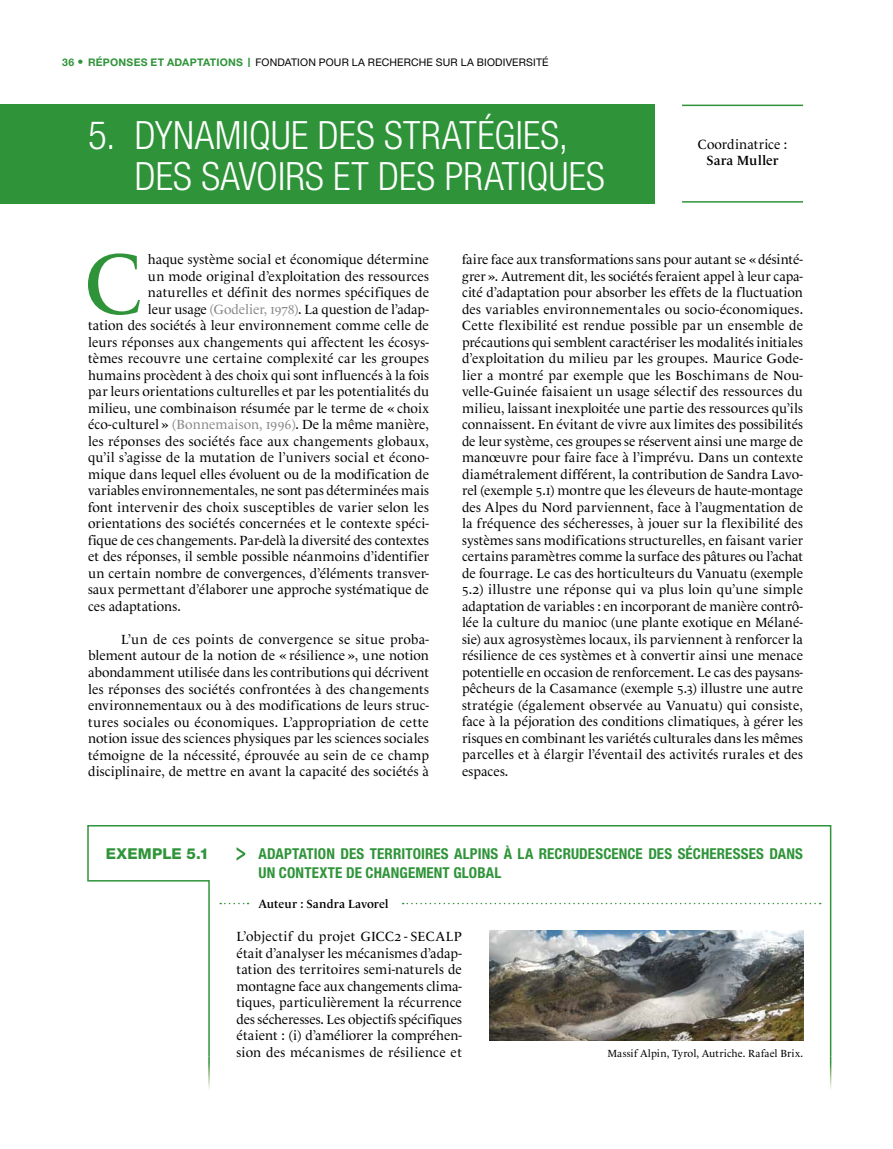
<style>
.page{position:relative;width:893px;height:1149px;background:#fff}
.page>*{position:absolute;margin:0;border:0;box-sizing:border-box;transform-origin:0 0}
.t1{font:86.85px "Le Monde Livre Normal Os F";color:#2f9439}
.t2{font:300 condensed 39px "Helvetica Neue LT Pro";color:#fff}
.t3{font:700 condensed 15px "Helvetica Neue LT Pro";color:#2f9439}
.t4{font:800 15px "Helvetica Neue LT Pro";letter-spacing:.015em;color:#2f9439}
.t5{font:13.5px/16.5px "Le Monde Livre Normal Os F";letter-spacing:.005em;color:#000;text-align:justify}
.t6{font:13.5px "Le Monde Livre Demi Os F";letter-spacing:.005em;color:#000}
.t7{font:12px "Le Monde Livre Demi Os F";letter-spacing:.005em;color:#000}
.t8{font:10.5px "Helvetica Neue LT Pro";letter-spacing:.015em;color:#000}
.t9{font:10.5px "Le Monde Livre Normal Os F";letter-spacing:.01em;color:#000}
.s1{font-weight:700;color:#2f9439}
.s2{font-weight:700;font-size:12px;color:#2f9439}
.s3{font-weight:900;font-size:9.15px;color:#2f9439}
.s4{color:#87888a}
</style>
<div class="page">
<svg style="left:87px;top:825px;width:745px;height:232px"></svg>
<hr style="left:830px;top:1056px;width:1px;height:33px;background:#fff">
<img style="left:490px;top:930px;width:313px;height:109px">
<div style="left:0;top:104px;width:655px;height:100px;background:#2f9439"></div>
<hr style="left:682px;top:105px;width:121px;height:1px;background:#2f9439">
<hr style="left:682px;top:201px;width:121px;height:1px;background:#2f9439">
<svg style="left:237px;top:846px;width:8px;height:14px"></svg>
<p class="t8" style="left:62px;top:56px;width:488px"><span class="s1">36</span> <span class="s2">•</span> <span class="s1">RÉPONSES ET ADAPTATIONS</span> <span class="s3">|</span> FONDATION POUR LA RECHERCHE SUR LA BIODIVERSITÉ</p>
<h2 class="t2" style="left:88px;top:112px;width:88px">5. DYNAMIQUE</h2>
<h2 class="t2" style="left:318px;top:112px;width:85px">DES STRATÉGIES</h2>
<h2 class="t2" style="left:559px;top:112px;width:11px">,</h2>
<h2 class="t2" style="left:135px;top:154px;width:85px">DES SAVOIRS</h2>
<h2 class="t2" style="left:333px;top:154px;width:130px">ETDES PRATIQUES</h2>
<p class="t5" style="left:698px;top:136px;width:91px">Coordinatrice :</p>
<p class="t6" style="left:707px;top:152px;width:73px">Sara Muller</p>
<h1 class="t1" style="left:85px;top:233px;width:61px">C</h1>
<p class="t5" style="left:148px;top:251px;width:283px">haque système social et économique détermine</p>
<p class="t5" style="left:148px;top:268px;width:283px">un mode original d’exploitation des ressources</p>
<p class="t5" style="left:148px;top:284px;width:283px">naturelles et définit des normes spécifiques de</p>
<p class="t5" style="left:148px;top:301px;width:283px">leur usage <span class="s4">(Godelier, 1978)</span>. La question de l’adap-</p>
<p class="t5" style="left:88px;top:317px;width:342px">tation des sociétés à leur environnement comme celle de</p>
<p class="t5" style="left:88px;top:334px;width:342px">leurs réponses aux changements qui affectent les écosys-</p>
<p class="t5" style="left:88px;top:350px;width:342px">tèmes recouvre une certaine complexité car les groupes</p>
<p class="t5" style="left:88px;top:367px;width:343px">humains procèdent à des choix qui sont influencés à la fois</p>
<p class="t5" style="left:88px;top:383px;width:343px">par leurs orientations culturelles et par les potentialités du</p>
<p class="t5" style="left:88px;top:400px;width:343px">milieu, une combinaison résumée par le terme de « choix</p>
<p class="t5" style="left:88px;top:416px;width:342px">éco-culturel » <span class="s4">(Bonnemaison, 1996)</span>. De la même manière,</p>
<p class="t5" style="left:88px;top:433px;width:342px">les réponses des sociétés face aux changements globaux,</p>
<p class="t5" style="left:88px;top:449px;width:342px">qu’il s’agisse de la mutation de l’univers social et écono-</p>
<p class="t5" style="left:88px;top:466px;width:343px">mique dans lequel elles évoluent ou de la modification de</p>
<p class="t5" style="left:88px;top:482px;width:342px">variables environnementales, ne sont pas déterminées mais</p>
<p class="t5" style="left:88px;top:499px;width:342px">font intervenir des choix susceptibles de varier selon les</p>
<p class="t5" style="left:88px;top:515px;width:342px">orientations des sociétés concernées et le contexte spéci-</p>
<p class="t5" style="left:88px;top:532px;width:342px">fique de ces changements. Par-delà la diversité des contextes</p>
<p class="t5" style="left:88px;top:548px;width:342px">et des réponses, il semble possible néanmoins d’identifier</p>
<p class="t5" style="left:88px;top:565px;width:342px">un certain nombre de convergences, d’éléments transver-</p>
<p class="t5" style="left:88px;top:581px;width:342px">saux permettant d’élaborer une approche systématique de</p>
<p class="t5" style="left:88px;top:598px;width:94px">ces adaptations.</p>
<p class="t5" style="left:88px;top:631px;width:343px;text-indent:33px">L’un de ces points de convergence se situe proba&shy;blement autour de la notion de « résilience », une notion abondamment utilisée dans les contributions qui décrivent les réponses des sociétés confrontées à des changements environnementaux ou à des modifications de leurs struc&shy;tures sociales ou économiques. L’appropriation de cette notion issue des sciences physiques par les sciences sociales témoigne de la nécessité, éprouvée au sein de ce champ disciplinaire, de mettre en avant la capacité des sociétés à</p>
<p class="t5" style="left:462px;top:251px;width:343px">faire face aux transformations sans pour autant se «désinté&shy;grer ». Autrement dit, les sociétés feraient appel à leur capa&shy;cité d’adaptation pour absorber les effets de la fluctuation des variables environnementales ou socio-économiques.<br>Cette flexibilité est rendue possible par un ensemble de précautions qui semblent caractériser les modalités initiales d’exploitation du milieu par les groupes. Maurice Gode&shy;lier a montré par exemple que les Boschimans de Nou&shy;velle-Guinée faisaient un usage sélectif des ressources du milieu, laissant inexploitée une partie des ressources qu’ils connaissent. En évitant de vivre aux limites des possibilités de leur système, ces groupes se réservent ainsi une marge de manœuvre pour faire face à l’imprévu. Dans un contexte diamétralement différent, la contribution de Sandra Lavo&shy;rel (exemple 5.1) montre que les éleveurs de haute-montage des Alpes du Nord parviennent, face à l’augmentation de la fréquence des sécheresses, à jouer sur la flexibilité des systèmes sans modifications structurelles, en faisant varier certains paramètres comme la surface des pâtures ou l’achat de fourrage. Le cas des horticulteurs du Vanuatu (exemple 5.2) illustre une réponse qui va plus loin qu’une simple adaptation de variables : en incorporant de manière contrô&shy;lée la culture du manioc (une plante exotique en Mélané&shy;sie) aux agrosystèmes locaux, ils parviennent à renforcer la résilience de ces systèmes et à convertir ainsi une menace potentielle en occasion de renforcement. Le cas des paysans&shy;pêcheurs de la Casamance (exemple 5.3) illustre une autre stratégie (également observée au Vanuatu) qui consiste, face à la péjoration des conditions climatiques, à gérer les risques en combinant les variétés culturales dans les mêmes parcelles et à élargir l’éventail des activités rurales et des espaces.</p>
<p class="t4" style="left:106px;top:844px;width:105px">EXEMPLE 5.1</p>
<p class="t3" style="left:259px;top:844px;width:17px">ADAPTATION</p>
<p class="t3" style="left:340px;top:844px;width:9px">DES</p>
<p class="t3" style="left:370px;top:844px;width:9px">TERRITOIRES</p>
<p class="t3" style="left:454px;top:844px;width:9px">ALPINS</p>
<p class="t3" style="left:504px;top:844px;width:45px">À LA RECRUDESCENCE</p>
<p class="t3" style="left:648px;top:844px;width:9px">DES</p>
<p class="t3" style="left:678px;top:844px;width:9px">SÉCHERESSES</p>
<p class="t3" style="left:769px;top:844px;width:10px">DANS</p>
<p class="t3" style="left:259px;top:863px;width:30px">UN CONTEXTE</p>
<p class="t3" style="left:346px;top:863px;width:29px">DE CHANGEMENT</p>
<p class="t3" style="left:453px;top:863px;width:9px">GLOBAL</p>
<p class="t7" style="left:259px;top:896px;width:132px">Auteur : Sandra Lavorel</p>
<p class="t5" style="left:237px;top:927px;width:227px">L’objectif du projet GICC2 - SECALP était d’analyser les mécanismes d’adap&shy;tation des territoires semi-naturels de montagne face aux changements clima&shy;tiques, particulièrement la récurrence des sécheresses. Les objectifs spécifiques étaient : (i) d’améliorer la compréhen&shy;sion des mécanismes de résilience et</p>
<p class="t9" style="left:607px;top:1046px;width:197px">Massif Alpin, Tyrol, Autriche. Rafael Brix.</p>
</div>
